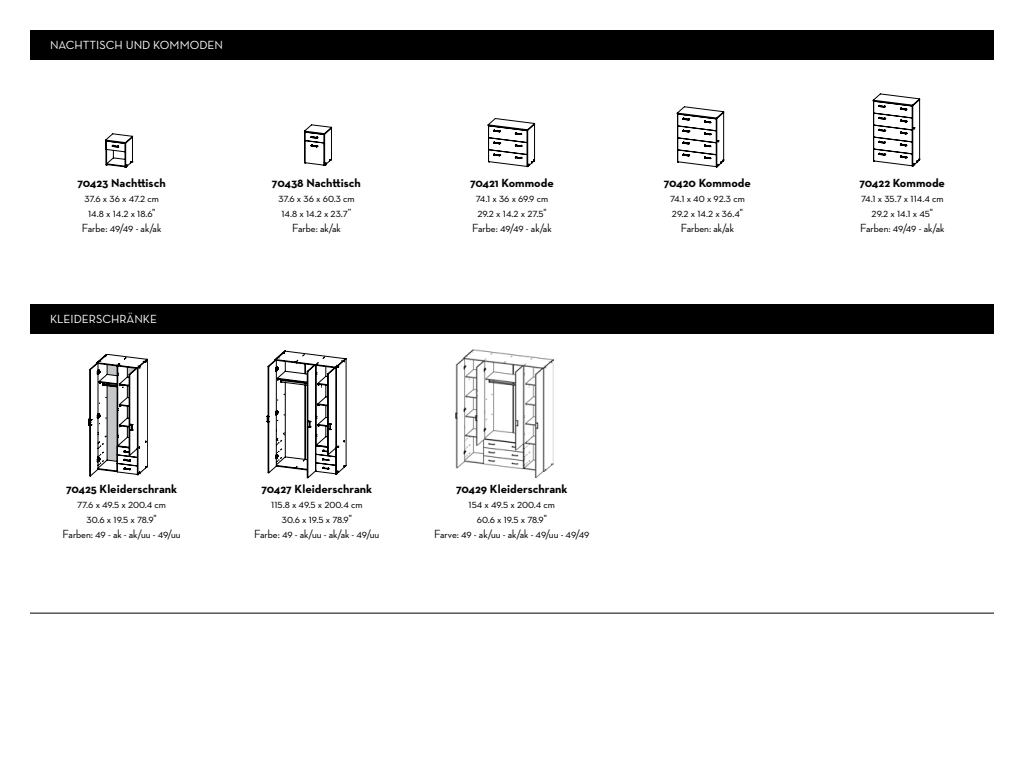
<style>
.page{position:relative;width:1024px;height:768px;background:#fff}
.page>*{position:absolute;margin:0;border:0;box-sizing:border-box;transform-origin:0 0}
.t1{font:500 12px/15px "Neutraface 2 Display";color:#000;text-align:center}
.t2{font:700 12px "Neutraface Text";color:#000}
.t3{font:12px "Neutraface Text";color:#fff}
</style>
<div class="page">
<div style="left:30px;top:30px;width:964px;height:30px;background:#000"></div>
<div style="left:30px;top:304px;width:964px;height:30px;background:#000"></div>
<svg style="left:89px;top:354px;width:59px;height:122px"></svg>
<svg style="left:267px;top:350px;width:80px;height:128px"></svg>
<img style="left:456px;top:349px;width:97px;height:129px">
<svg style="left:873px;top:93px;width:47px;height:74px"></svg>
<svg style="left:105px;top:133px;width:28px;height:35px"></svg>
<svg style="left:304px;top:124px;width:28px;height:42px"></svg>
<svg style="left:488px;top:118px;width:47px;height:49px"></svg>
<svg style="left:677px;top:106px;width:47px;height:61px"></svg>
<hr style="left:30px;top:613px;width:964px;height:1px;background:#000">
<p class="t3" style="left:50px;top:37px;width:175px">NACHTTISCH UND KOMMODEN</p>
<p class="t2" style="left:77px;top:175px;width:90px">70423 Nachttisch</p>
<p class="t1" style="left:82px;top:190px;width:81px">37.6 x 36 x 47.2 cm<br>14.8 x 14.2 x 18.6"<br>Farbe: 49/49 - ak/ak</p>
<p class="t3" style="left:50px;top:311px;width:109px">KLEIDERSCHRÄNKE</p>
<p class="t2" style="left:272px;top:175px;width:91px">70438 Nachttisch</p>
<p class="t1" style="left:278px;top:190px;width:78px">37.6 x 36 x 60.3 cm<br>14.8 x 14.2 x 23.7”<br>Farbe: ak/ak</p>
<p class="t2" style="left:470px;top:175px;width:85px">70421 Kommode</p>
<p class="t1" style="left:472px;top:190px;width:81px">74.1 x 36 x 69.9 cm<br>29.2 x 14.2 x 27.5"<br>Farbe: 49/49 - ak/ak</p>
<p class="t2" style="left:66px;top:482px;width:113px">70425 Kleiderschrank</p>
<p class="t1" style="left:63px;top:497px;width:119px">77.6 x 49.5 x 200.4 cm<br>30.6 x 19.5 x 78.9"<br>Farben: 49 - ak - ak/uu - 49/uu</p>
<p class="t2" style="left:261px;top:482px;width:112px">70427 Kleiderschrank</p>
<p class="t1" style="left:254px;top:497px;width:127px">115.8 x 49.5 x 200.4 cm<br>30.6 x 19.5 x 78.9"<br>Farbe: 49 - ak/uu - ak/ak - 49/uu</p>
<p class="t2" style="left:456px;top:482px;width:113px">70429 Kleiderschrank</p>
<p class="t1" style="left:434px;top:497px;width:157px">154 x 49.5 x 200.4 cm<br>60.6 x 19.5 x 78.9"<br>Farve: 49 - ak/uu - ak/ak - 49/uu - 49/49</p>
<p class="t2" style="left:664px;top:175px;width:89px">70420 Kommode</p>
<p class="t1" style="left:670px;top:190px;width:76px">74.1 x 40 x 92.3 cm<br>29.2 x 14.2 x 36.4"<br>Farben: ak/ak</p>
<p class="t2" style="left:860px;top:175px;width:87px">70422 Kommode</p>
<p class="t1" style="left:860px;top:190px;width:86px">74.1 x 35.7 x 114.4 cm<br>29.2 x 14.1 x 45"<br>Farben: 49/49 - ak/ak</p>
</div>
